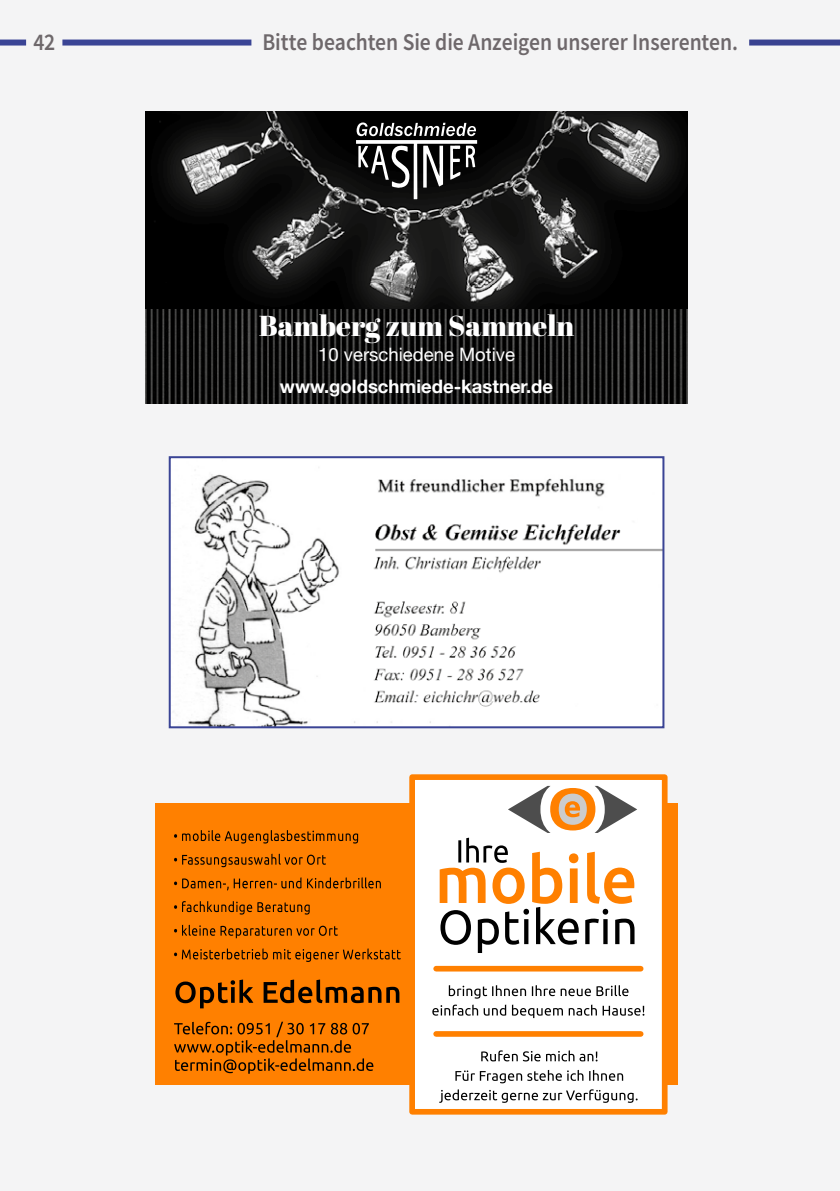
<style>
.page{position:relative;width:840px;height:1191px;background:#fff}
.page>*{position:absolute;margin:0;border:0;box-sizing:border-box;transform-origin:0 0}
.t1{font:28.8px "Abril Fatface";color:#fff}
.t2{font:600 24px "Source Sans Pro";letter-spacing:-.005em;color:#6e686b;scale:.9 1}
.t3{font:700 18.6px "Helvetica Neue";color:#fff}
.t4{font:18.6px "Helvetica Neue";color:#fff}
</style>
<div class="page">
<div style="left:0;top:0;width:839px;height:1191px;background:#f4f4f5"></div>
<div style="left:62px;top:40px;width:189px;height:6px;background:#3a4495"></div>
<div style="left:0;top:40px;width:26px;height:6px;background:#3a4495"></div>
<img style="left:172px;top:459px;width:489px;height:266px">
<div style="left:169px;top:456px;width:495px;height:272px;border:2px solid #3a4495"></div>
<img style="left:145px;top:308px;width:542px;height:95px">
<img style="left:145px;top:112px;width:542px;height:196px">
<svg style="left:356px;top:122px;width:121px;height:77px"></svg>
<div style="left:155px;top:804px;width:522px;height:281px;background:#ff8000"></div>
<svg style="left:174px;top:830px;width:184px;height:13px"></svg>
<svg style="left:174px;top:853px;width:152px;height:14px"></svg>
<svg style="left:174px;top:877px;width:206px;height:13px"></svg>
<svg style="left:174px;top:901px;width:135px;height:13px"></svg>
<svg style="left:174px;top:924px;width:163px;height:14px"></svg>
<svg style="left:174px;top:948px;width:226px;height:14px"></svg>
<svg style="left:175px;top:979px;width:224px;height:29px"></svg>
<svg style="left:174px;top:1021px;width:199px;height:52px"></svg>
<div style="left:412px;top:777px;width:252px;height:334px;background:#fff"></div>
<div style="left:409px;top:774px;width:258px;height:340px;border:6px solid #ff8000"></div>
<svg style="left:439px;top:786px;width:198px;height:167px"></svg>
<svg style="left:448px;top:985px;width:180px;height:13px"></svg>
<svg style="left:432px;top:1004px;width:212px;height:14px"></svg>
<div style="left:436px;top:966px;width:204px;height:5px;background:#ff8000"></div>
<svg style="left:481px;top:1050px;width:116px;height:11px"></svg>
<svg style="left:455px;top:1069px;width:168px;height:14px"></svg>
<svg style="left:439px;top:1089px;width:198px;height:13px"></svg>
<div style="left:436px;top:1031px;width:204px;height:5px;background:#ff8000"></div>
<p class="t2" style="left:34px;top:26px;width:26px">42</p>
<p class="t2" style="left:262px;top:26px;width:530px">Bitte beachten Sie die Anzeigen unserer Inserenten.</p>
<p class="t1" style="left:259px;top:305px;width:316px">Bamberg zum Sammeln</p>
<p class="t4" style="left:318px;top:343px;width:198px">10 verschiedene Motive</p>
<p class="t3" style="left:280px;top:374px;width:274px">www.goldschmiede-kastner.de</p>
</div>
